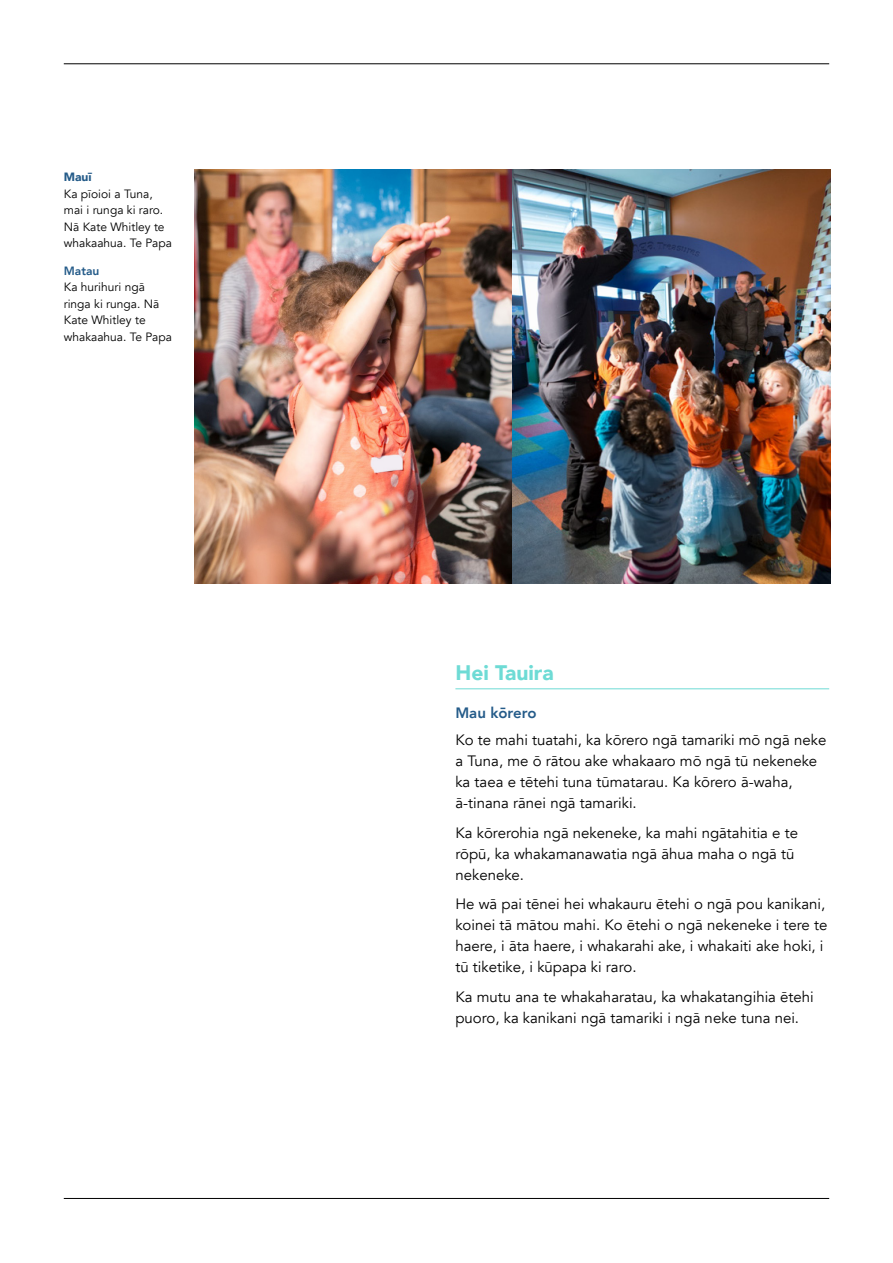
<style>
.page{position:relative;width:893px;height:1263px;background:#fff}
.page>*{position:absolute;margin:0;border:0;box-sizing:border-box;transform-origin:0 0}
.t1{font:900 21px "Avenir";color:#6edbd5}
.t2{font:15px/21px "Avenir";color:#000}
.t3{font:800 15px "Avenir";color:#245b89}
.t4{font:12px/16.5px "Avenir";color:#000}
.t5{font:800 12px "Avenir";color:#245b89}
.t6{font:900 12px "Avenir";color:#245b89}
</style>
<div class="page">
<img style="left:194px;top:169px;width:637px;height:415px">
<hr style="left:64px;top:63px;width:765px;height:1px;background:#000">
<hr style="left:64px;top:1198px;width:765px;height:1px;background:#000">
<hr style="left:455px;top:688px;width:374px;height:1px;background:#6edbd5">
<p class="t6" style="left:64px;top:167px;width:29px">Mauī</p>
<p class="t4" style="left:64px;top:186px;width:110px">Ka pīoioi a Tuna, mai i runga ki raro.<br>Nā Kate Whitley te whakaahua. Te Papa</p>
<p class="t5" style="left:64px;top:261px;width:37px">Matau</p>
<p class="t4" style="left:64px;top:279px;width:110px">Ka hurihuri ngā ringa ki runga. Nā<br>Kate Whitley te whakaahua. Te Papa</p>
<h1 class="t1" style="left:455px;top:655px;width:100px">Hei Tauira</h1>
<p class="t3" style="left:455px;top:701px;width:83px">Mau kōrero</p>
<p class="t2" style="left:455px;top:730px;width:372px">Ko te mahi tuatahi, ka kōrero ngā tamariki mō ngā neke a Tuna, me ō rātou ake whakaaro mō ngā tū nekeneke ka taea e tētehi tuna tūmatarau. Ka kōrero ā-waha, ā-tinana rānei ngā tamariki.</p>
<p class="t2" style="left:455px;top:822px;width:344px">Ka kōrerohia ngā nekeneke, ka mahi ngātahitia e te rōpū, ka whakamanawatia ngā āhua maha o ngā tū nekeneke.</p>
<p class="t2" style="left:455px;top:894px;width:374px">He wā pai tēnei hei whakauru ētehi o ngā pou kanikani, koinei tā mātou mahi. Ko ētehi o ngā nekeneke i tere te haere, i āta haere, i whakarahi ake, i whakaiti ake hoki, i tū tiketike, i kūpapa ki raro.</p>
<p class="t2" style="left:455px;top:986px;width:360px">Ka mutu ana te whakaharatau, ka whakatangihia ētehi puoro, ka kanikani ngā tamariki i ngā neke tuna nei.</p>
</div>
